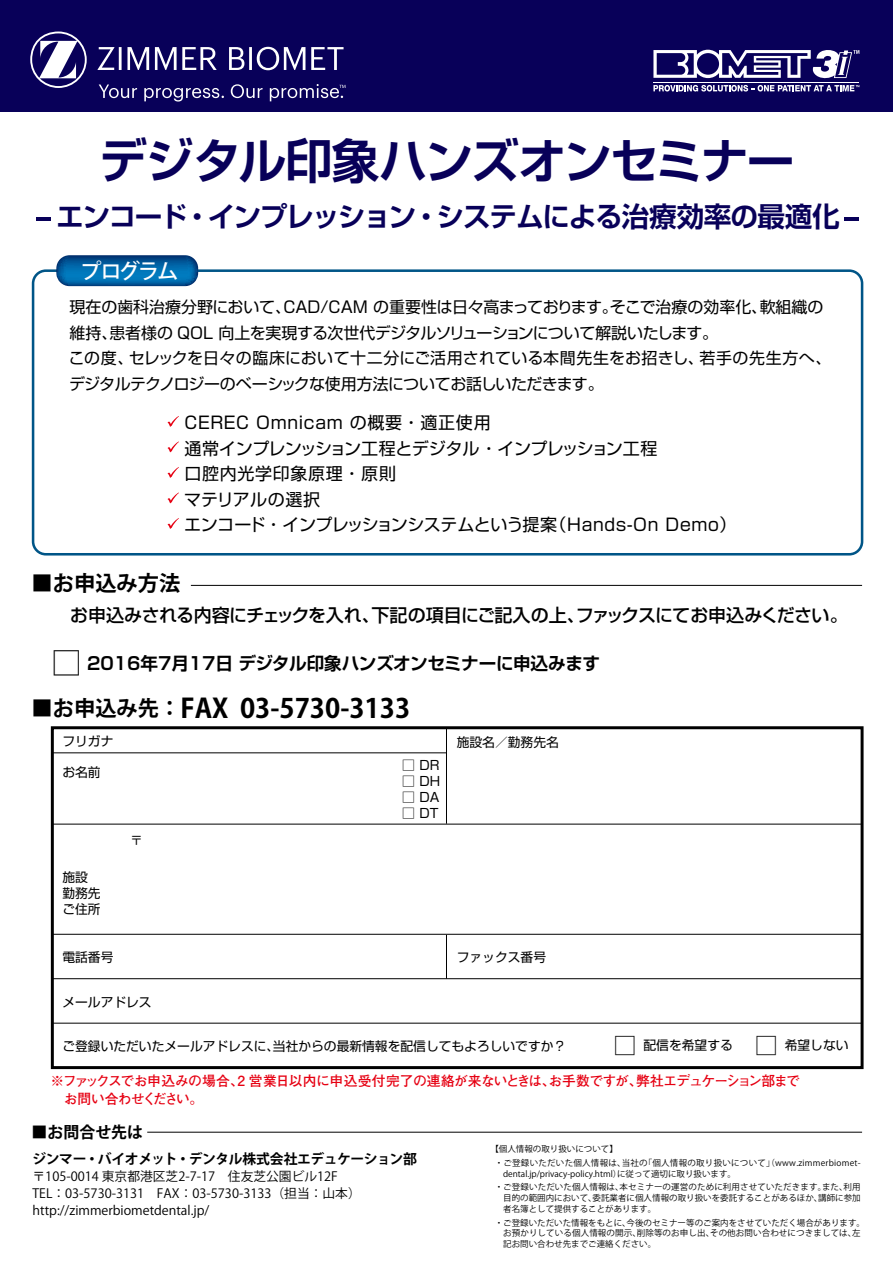
<style>
.page{position:relative;width:893px;height:1263px;background:#fff}
.page>*{position:absolute;margin:0;border:0;box-sizing:border-box;transform-origin:0 0}
.t1{font:700 47.85px "Shin Go Pro De";letter-spacing:-.03em;color:#080059}
.t2{font:700 29.4px "Shin Go Pro De";color:#000}
.t3{font:700 27.6px "Shin Go Pro De";letter-spacing:-.045em;color:#080059;scale:2 1}
.t4{font:700 26.55px "Koz Go Pro";color:#000}
.t5{font:22.35px "Shin Go Pro";color:#000}
.t6{font:700 21.3px "Koz Go Pro";color:#000}
.t7{font:500 21.3px "Koz Go Pro";letter-spacing:-.1em;color:#fff}
.t8{font:500 18px "Shin Go Pro";letter-spacing:-.035em;color:#000}
.t9{font:500 18px "Shin Go Pro";letter-spacing:-.055em;color:#000}
.t10{font:500 18px "Shin Go Pro";color:#000}
.t11{font:700 17.55px "Shin Go Pro De";letter-spacing:-.005em;color:#000}
.t12{font:16.95px "Shin Go Pro";letter-spacing:.04em;color:#000}
.t13{font:16.95px "Shin Go Pro";letter-spacing:-.03em;color:#000}
.t14{font:16.95px "Shin Go Pro";letter-spacing:-.035em;color:#000}
.t15{font:16.95px "Shin Go Pro";letter-spacing:.005em;color:#000}
.t16{font:15.9px/25.5px "Shin Go Pro";letter-spacing:-.01em;color:#000}
.t17{font:15.9px/25.5px "Shin Go Pro";letter-spacing:-.03em;color:#000}
.t18{font:15.9px "Shin Go Pro";letter-spacing:.01em;color:#000}
.t19{font:15.9px "Shin Go Pro";letter-spacing:.04em;color:#000}
.t20{font:700 15.9px "Koz Go Pro";color:#000}
.t21{font:700 13.8px "Futo Go B101 Pro";letter-spacing:-.045em;color:#e60012}
.t22{font:700 13.8px "Koz Go Pro";letter-spacing:-.03em;color:#000}
.t23{font:700 13.8px "Futo Go B101 Pro";letter-spacing:-.09em;color:#e60012}
.t24{font:12.75px/15.9px "Shin Go Pro";color:#000}
.t25{font:12.75px/17px "Koz Go Pro";color:#000}
.t26{font:12.75px "Koz Go Pr 6 N";color:#000}
.t27{font:8.55px/10.6px "Koz Go Pro";color:#000}
.t28{font:8.55px "Koz Go Pro";letter-spacing:.03em;color:#000}
</style>
<div class="page">
<div style="left:0;top:0;width:893px;height:112px;background:#080059"></div>
<svg style="left:98px;top:47px;width:246px;height:23px"></svg>
<svg style="left:30px;top:32px;width:57px;height:56px"></svg>
<svg style="left:99px;top:85px;width:38px;height:13px"></svg>
<svg style="left:144px;top:88px;width:80px;height:14px"></svg>
<svg style="left:231px;top:84px;width:32px;height:14px"></svg>
<svg style="left:270px;top:84px;width:75px;height:17px"></svg>
<hr style="left:147px;top:1132px;width:715px;height:1px;background:#000">
<div style="left:51px;top:726px;width:812px;height:343px;border:3px solid #000"></div>
<hr style="left:52px;top:1023px;width:810px;height:1px;background:#000">
<hr style="left:52px;top:978px;width:810px;height:1px;background:#000">
<hr style="left:52px;top:934px;width:810px;height:1px;background:#000">
<hr style="left:52px;top:824px;width:810px;height:1px;background:#000">
<hr style="left:52px;top:752px;width:394px;height:1px;background:#000">
<hr style="left:446px;top:727px;width:1px;height:97px;background:#000">
<hr style="left:446px;top:935px;width:1px;height:43px;background:#000">
<div style="left:32px;top:269px;width:831px;height:286px;border:3px solid #005587;border-radius:13px"></div>
<svg style="left:56px;top:255px;width:142px;height:31px;background:#0a66a5"></svg>
<svg style="left:653px;top:49px;width:206px;height:30px"></svg>
<svg style="left:653px;top:85px;width:206px;height:7px"></svg>
<hr style="left:653px;top:82px;width:206px;height:1px;background:#fff">
<svg style="left:167px;top:416px;width:12px;height:11px"></svg>
<svg style="left:167px;top:441px;width:12px;height:11px"></svg>
<svg style="left:167px;top:467px;width:12px;height:11px"></svg>
<svg style="left:167px;top:492px;width:12px;height:11px"></svg>
<svg style="left:167px;top:518px;width:12px;height:11px"></svg>
<hr style="left:191px;top:585px;width:671px;height:1px;background:#000">
<h1 class="t1" style="left:99px;top:122px;width:697px">デジタル印象ハンズオンセミナー</h1>
<h3 class="t3" style="left:34px;top:194px;width:414px">-エンコード・インプレッション・システムによる治療効率の最適化-</h3>
<h3 class="t7" style="left:80px;top:257px;width:100px">プログラム</h3>
<h3 class="t16" style="left:109px;top:292px;width:610px;text-indent:-40px">現在の歯科治療分野において、<br>患者様の QOL 向上を実現する次世代デジタルソリューションについて解説いたします。</h3>
<h3 class="t16" style="left:610px;top:292px;width:159px">そこで治療の効率化、</h3>
<h3 class="t16" style="left:283px;top:292px;width:336px">CAD/CAM の重要性は日々高まっております。</h3>
<h3 class="t16" style="left:760px;top:292px;width:65px">軟組織の</h3>
<h3 class="t16" style="left:69px;top:318px;width:49px">維持、</h3>
<h3 class="t18" style="left:129px;top:345px;width:576px">セレックを日々の臨床において十二分にご活用されている本間先生をお招きし、</h3>
<h3 class="t19" style="left:699px;top:345px;width:133px">若手の先生方へ、</h3>
<h3 class="t17" style="left:69px;top:343px;width:536px">この度、<br>デジタルテクノロジーのベーシックな使用方法についてお話しいただきます。</h3>
<h3 class="t12" style="left:184px;top:409px;width:308px">CEREC Omnicam の概要・適正使用</h3>
<h3 class="t13" style="left:184px;top:434px;width:475px">通常インプレンッション工程とデジタル・インプレッション工程</h3>
<h3 class="t12" style="left:184px;top:460px;width:213px">口腔内光学印象原理・原則</h3>
<h3 class="t15" style="left:184px;top:485px;width:137px">マテリアルの選択</h3>
<h3 class="t12" style="left:549px;top:511px;width:189px">（Hands-On Demo(</h3>
<h3 class="t14" style="left:184px;top:511px;width:375px">エンコード・インプレッションシステムという提案</h3>
<h3 class="t6" style="left:32px;top:570px;width:150px">■お申込み方法</h3>
<h3 class="t8" style="left:52px;top:600px;width:329px">　お申込みされる内容にチェックを入れ、</h3>
<h3 class="t11" style="left:87px;top:649px;width:514px">2016年7月17日デジタル印象ハンズオンセミナーに申込みます</h3>
<h3 class="t10" style="left:372px;top:600px;width:215px">下記の項目にご記入の上、</h3>
<h3 class="t9" style="left:576px;top:600px;width:273px">ファックスにてお申込みください。</h3>
<h2 class="t2" style="left:52px;top:639px;width:31px">□</h2>
<h3 class="t6" style="left:32px;top:694px;width:150px">■お申込み先：</h3>
<h3 class="t24" style="left:62px;top:732px;width:53px">フリガナ</h3>
<h3 class="t24" style="left:62px;top:762px;width:40px">お名前</h3>
<h3 class="t24" style="left:62px;top:867px;width:40px">施設勤務先ご住所</h3>
<h3 class="t26" style="left:130px;top:833px;width:14px">〒</h3>
<h3 class="t4" style="left:180px;top:691px;width:231px">FAX 03-5730-3133</h3>
<h3 class="t24" style="left:402px;top:755px;width:39px">□ DR</h3>
<h3 class="t24" style="left:402px;top:771px;width:39px">□ DH</h3>
<h3 class="t24" style="left:402px;top:787px;width:39px">□ DA</h3>
<h3 class="t24" style="left:402px;top:803px;width:38px">□ DT</h3>
<h3 class="t24" style="left:457px;top:732px;width:104px">施設名／勤務先名</h3>
<h3 class="t24" style="left:62px;top:948px;width:53px">電話番号</h3>
<h3 class="t24" style="left:457px;top:948px;width:91px">ファックス番号</h3>
<h3 class="t24" style="left:62px;top:993px;width:91px">メールアドレス</h3>
<h3 class="t24" style="left:273px;top:1036px;width:295px">当社からの最新情報を配信してもよろしいですか？</h3>
<h3 class="t5" style="left:614px;top:1027px;width:24px">□</h3>
<h3 class="t24" style="left:62px;top:1036px;width:218px">ご登録いただいたメールアドレスに、</h3>
<h3 class="t24" style="left:643px;top:1036px;width:91px">配信を希望する</h3>
<h3 class="t5" style="left:755px;top:1027px;width:24px">□</h3>
<h3 class="t24" style="left:785px;top:1036px;width:65px">希望しない</h3>
<h3 class="t23" style="left:636px;top:1069px;width:165px">弊社エデュケーション部まで</h3>
<h3 class="t21" style="left:50px;top:1069px;width:594px">※ファックスでお申込みの場合 2、営業日以内に申込受付完了の連絡が来ないときはお手数ですが、</h3>
<h3 class="t21" style="left:542px;top:1069px;width:15px">、</h3>
<h3 class="t21" style="left:50px;top:1087px;width:155px">　お問い合わせください。</h3>
<h3 class="t20" style="left:32px;top:1122px;width:113px">■お問合せ先は</h3>
<h3 class="t22" style="left:32px;top:1150px;width:386px">ジンマー・バイオメット・デンタル株式会社エデュケーション部</h3>
<h3 class="t25" style="left:33px;top:1168px;width:330px">〒105-0014 東京都港区芝2-7-17　住友芝公園ビル12F<br>TEL：03-5730-3131　FAX：03-5730-3133（担当：山本( http://zimmerbiometdental j p. /</h3>
<p class="t27" style="left:490px;top:1144px;width:129px">【個人情報の取り扱いについて【</p>
<p class="t28" style="left:644px;top:1157px;width:219px">「個人情報の取り扱いについて」（www.zimmerbiomet-</p>
<p class="t28" style="left:495px;top:1157px;width:133px">・ご登録いただいた個人情報は、</p>
<p class="t27" style="left:622px;top:1158px;width:28px">当社の</p>
<p class="t27" style="left:503px;top:1168px;width:120px">dental j p. /privacy-policy.html）</p>
<p class="t27" style="left:617px;top:1168px;width:121px">に従って適切に取り扱います。</p>
<p class="t27" style="left:495px;top:1182px;width:131px">・ご登録いただいた個人情報は、</p>
<p class="t27" style="left:620px;top:1182px;width:208px">本セミナーの運営のために利用させていただきます。</p>
<p class="t27" style="left:844px;top:1182px;width:19px">利用</p>
<p class="t27" style="left:822px;top:1182px;width:27px">また、</p>
<p class="t27" style="left:593px;top:1193px;width:231px">委託業者に個人情報の取り扱いを委託することがあるほか、</p>
<p class="t27" style="left:503px;top:1193px;width:155px">目的の範囲内において、<br>者名簿として提供することがあります。</p>
<p class="t27" style="left:626px;top:1217px;width:240px">今後のセミナー等のご案内をさせていただく場合があります。</p>
<p class="t27" style="left:818px;top:1193px;width:44px">講師に参加</p>
<p class="t27" style="left:495px;top:1217px;width:138px">・ご登録いただいた情報をもとに、</p>
<p class="t27" style="left:637px;top:1228px;width:79px">削除等のお申し出、</p>
<p class="t27" style="left:503px;top:1228px;width:155px">お預かりしている個人情報の開示、<br>記お問い合わせ先までご連絡ください。</p>
<p class="t27" style="left:710px;top:1228px;width:152px">その他お問い合わせにつきましては左、</p>
</div>
